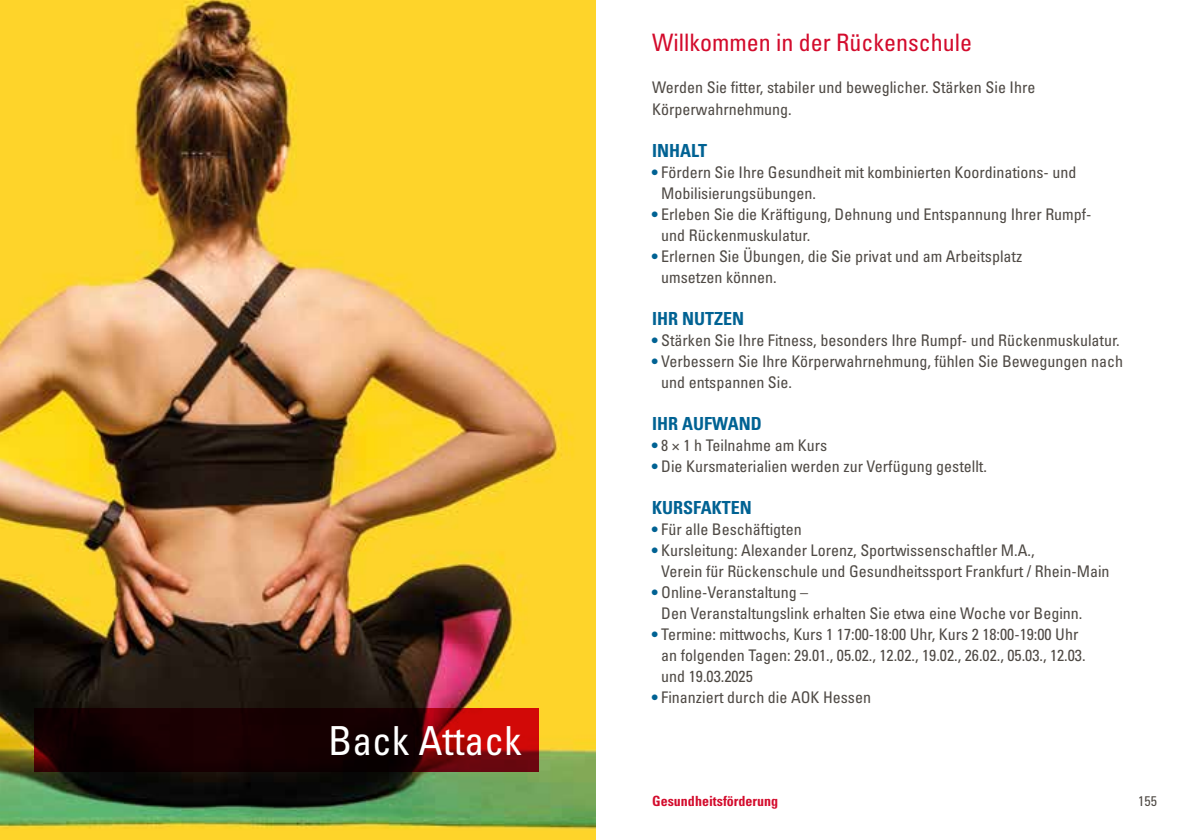
<style>
.page{position:relative;width:1191px;height:840px;background:#fff}
.page>*{position:absolute;margin:0;border:0;box-sizing:border-box;transform-origin:0 0}
.t1{font:condensed 40px "Univers LT Pro";color:#fff}
.t2{font:condensed 24px "Univers LT Pro";color:#d30b2c}
.t3{font:700 condensed 18px "Univers LT Pro";color:#006293}
.t4{font:condensed 16px/21px "Univers LT Pro";color:#4f4a45}
.t5{font:700 condensed 14px "Univers LT Pro";color:#d30b2c}
.t6{font:condensed 14px "Univers LT Pro";color:#4f4a45}
.s1{color:#006293}
</style>
<div class="page">
<img style="left:0;top:0;width:595px;height:839px">
<svg style="left:34px;top:708px;width:505px;height:63px;background:#350103"></svg>
<h1 class="t1" style="left:328px;top:714px;width:195px">Back Attack</h1>
<h2 class="t2" style="left:652px;top:28px;width:321px">Willkommen in der Rückenschule</h2>
<p class="t4" style="left:652px;top:77px;width:384px">Werden Sie fitter, stabiler und beweglicher. Stärken Sie Ihre<br>Körperwahrnehmung.</p>
<p class="t3" style="left:652px;top:139px;width:56px">INHALT</p>
<p class="t4" style="left:661px;top:161px;width:417px;text-indent:-9px"><span class="s1">•</span> Fördern Sie Ihre Gesundheit mit kombinierten Koordinations- und<br>Mobilisierungsübungen.</p>
<p class="t4" style="left:661px;top:203px;width:432px;text-indent:-9px"><span class="s1">•</span> Erleben Sie die Kräftigung, Dehnung und Entspannung Ihrer Rumpf&shy;und Rückenmuskulatur.</p>
<p class="t4" style="left:661px;top:245px;width:362px;text-indent:-9px"><span class="s1">•</span> Erlernen Sie Übungen, die Sie privat und am Arbeitsplatz umsetzen können.</p>
<p class="t3" style="left:652px;top:307px;width:94px">IHR NUTZEN</p>
<p class="t4" style="left:652px;top:329px;width:469px"><span class="s1">•</span> Stärken Sie Ihre Fitness, besonders Ihre Rumpf- und Rückenmuskulatur.</p>
<p class="t4" style="left:661px;top:350px;width:463px;text-indent:-9px"><span class="s1">•</span> Verbessern Sie Ihre Körperwahrnehmung, fühlen Sie Bewegungen nach und entspannen Sie.</p>
<p class="t3" style="left:652px;top:412px;width:111px">IHR AUFWAND</p>
<p class="t4" style="left:652px;top:434px;width:176px"><span class="s1">•</span> 8 × 1 h Teilnahme am Kurs</p>
<p class="t4" style="left:652px;top:455px;width:336px"><span class="s1">•</span> Die Kursmaterialien werden zur Verfügung gestellt.</p>
<p class="t3" style="left:652px;top:496px;width:101px">KURSFAKTEN</p>
<p class="t4" style="left:652px;top:518px;width:151px"><span class="s1">•</span> Für alle Beschäftigten</p>
<p class="t4" style="left:661px;top:539px;width:450px;text-indent:-9px"><span class="s1">•</span> Kursleitung: Alexander Lorenz, Sportwissenschaftler M.A.,<br>Verein für Rückenschule und Gesundheitssport Frankfurt / Rhein-Main</p>
<p class="t4" style="left:661px;top:581px;width:423px;text-indent:-9px"><span class="s1">•</span> Online-Veranstaltung –<br>Den Veranstaltungslink erhalten Sie etwa eine Woche vor Beginn.</p>
<p class="t4" style="left:661px;top:623px;width:426px;text-indent:-9px"><span class="s1">•</span> Termine: mittwochs, Kurs 1 17:00-18:00 Uhr, Kurs 2 18:00-19:00 Uhr an folgenden Tagen: 29.01., 05.02., 12.02., 19.02., 26.02., 05.03., 12.03. und 19.03.2025</p>
<p class="t4" style="left:652px;top:686px;width:220px"><span class="s1">•</span> Finanziert durch die AOK Hessen</p>
<p class="t5" style="left:652px;top:791px;width:127px">Gesundheitsförderung</p>
<p class="t6" style="left:1138px;top:791px;width:20px">155</p>
</div>
